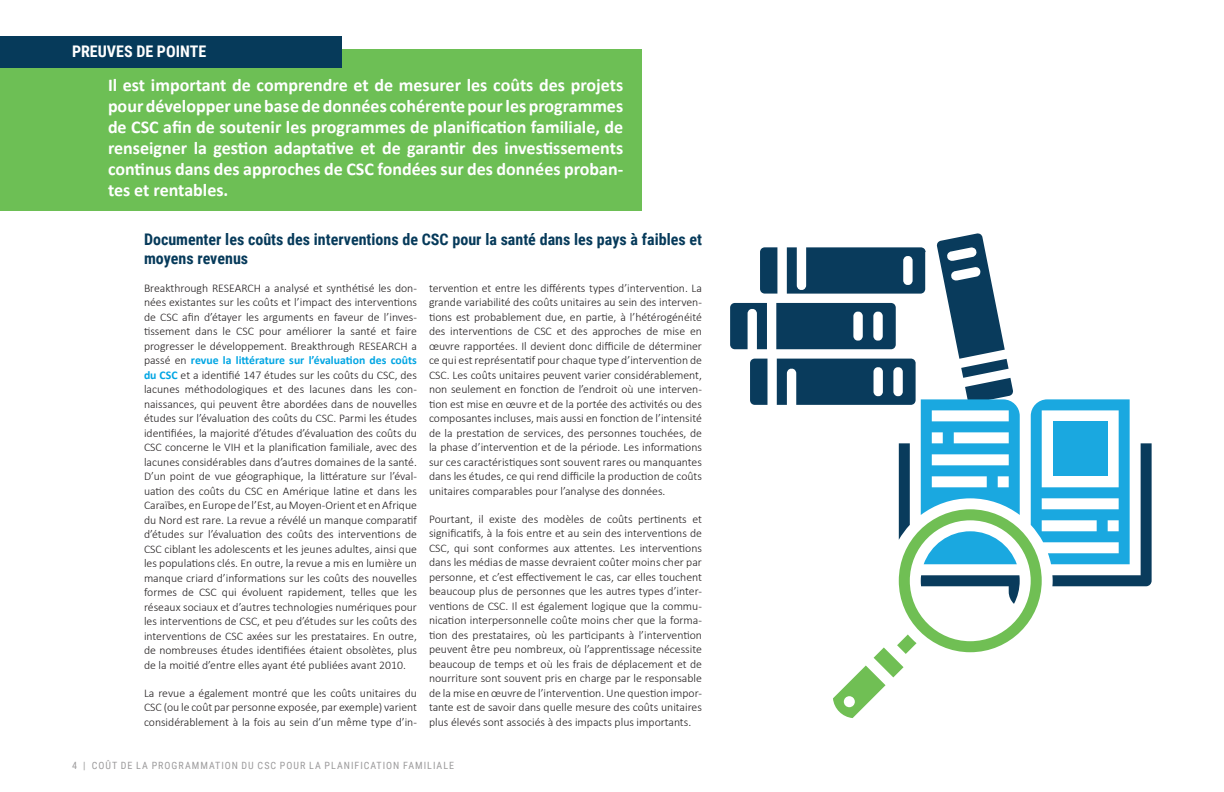
<style>
.page{position:relative;width:1224px;height:792px;background:#fff}
.page>*{position:absolute;margin:0;border:0;box-sizing:border-box;transform-origin:0 0}
.Deck_Para{font:700 18px/21px "Calibri";color:#fff;text-align:justify}
.Heading_2{font:700 16px/19px "Roboto Condensed";color:#063a5a}
.RunningHeadings_Left{font:700 16px "Roboto Condensed";color:#fff}
.t1{font:300 11.8px/14.5px "Calibri";color:#231f20;text-align:justify}
.t2{font:10px "Roboto Condensed";letter-spacing:.1em;color:#9c9b9c}
.s1{font-weight:700;color:#00a5e3}
</style>
<div class="page">
<div style="left:0;top:49px;width:641px;height:162px;background:#6dbf55"></div>
<svg style="left:730px;top:233px;width:283px;height:172px;fill:#114161"></svg>
<svg style="left:833px;top:399px;width:319px;height:319px"></svg>
<div style="left:0;top:36px;width:341px;height:32px;background:#063a5a"></div>
<p class="RunningHeadings_Left" style="left:72px;top:41px;width:136px">PREUVES DE POINTE</p>
<p class="Deck_Para" style="left:108px;top:74px;width:517px">Il est important de comprendre et de mesurer les coûts des projets pour développer une base de données cohérente pour les programmes de CSC afin de soutenir les programmes de planification familiale, de renseigner la gestion adaptative et de garantir des investissements continus dans des approches de CSC fondées sur des données proban&shy;tes et rentables.</p>
<p class="Heading_2" style="left:144px;top:229px;width:560px">Documenter les coûts des interventions de CSC pour la santé dans les pays à faibles et moyens revenus</p>
<p class="t1" style="left:144px;top:280px;width:275px">Breakthrough RESEARCH a analysé et synthétisé les don&shy;nées existantes sur les coûts et l’impact des interventions de CSC afin d’étayer les arguments en faveur de l’inves&shy;tissement dans le CSC pour améliorer la santé et faire progresser le développement. Breakthrough RESEARCH a passé en <span class="s1">revue la littérature sur l’évaluation des coûts du CSC</span> et a identifié 147 études sur les coûts du CSC, des lacunes méthodologiques et des lacunes dans les con&shy;naissances, qui peuvent être abordées dans de nouvelles études sur l’évaluation des coûts du CSC. Parmi les études identifiées, la majorité d’études d’évaluation des coûts du CSC concerne le VIH et la planification familiale, avec des lacunes considérables dans d’autres domaines de la santé.<br>D’un point de vue géographique, la littérature sur l’éval&shy;uation des coûts du CSC en Amérique latine et dans les Caraïbes, en Europe de l’Est, au Moyen-Orient et en Afrique du Nord est rare. La revue a révélé un manque comparatif d’études sur l’évaluation des coûts des interventions de CSC ciblant les adolescents et les jeunes adultes, ainsi que les populations clés. En outre, la revue a mis en lumière un manque criard d’informations sur les coûts des nouvelles formes de CSC qui évoluent rapidement, telles que les réseaux sociaux et d’autres technologies numériques pour les interventions de CSC, et peu d’études sur les coûts des interventions de CSC axées sur les prestataires. En outre, de nombreuses études identifiées étaient obsolètes, plus de la moitié d’entre elles ayant été publiées avant 2010.</p>
<p class="t1" style="left:144px;top:685px;width:275px">La revue a également montré que les coûts unitaires du CSC (ou le coût par personne exposée, par exemple) varient considérablement à la fois au sein d’un même type d’in-</p>
<p class="t1" style="left:429px;top:280px;width:275px">tervention et entre les différents types d’intervention. La grande variabilité des coûts unitaires au sein des interven&shy;tions est probablement due, en partie, à l’hétérogénéité des interventions de CSC et des approches de mise en œuvre rapportées. Il devient donc difficile de déterminer ce qui est représentatif pour chaque type d’intervention de CSC. Les coûts unitaires peuvent varier considérablement, non seulement en fonction de l’endroit où une interven&shy;tion est mise en œuvre et de la portée des activités ou des composantes incluses, mais aussi en fonction de l’intensité de la prestation de services, des personnes touchées, de la phase d’intervention et de la période. Les informations sur ces caractéristiques sont souvent rares ou manquantes dans les études, ce qui rend difficile la production de coûts unitaires comparables pour l’analyse des données.</p>
<p class="t1" style="left:429px;top:511px;width:275px">Pourtant, il existe des modèles de coûts pertinents et significatifs, à la fois entre et au sein des interventions de CSC, qui sont conformes aux attentes. Les interventions dans les médias de masse devraient coûter moins cher par personne, et c’est effectivement le cas, car elles touchent beaucoup plus de personnes que les autres types d’inter&shy;ventions de CSC. Il est également logique que la commu&shy;nication interpersonnelle coûte moins cher que la forma&shy;tion des prestataires, où les participants à l’intervention peuvent être peu nombreux, où l’apprentissage nécessite beaucoup de temps et où les frais de déplacement et de nourriture sont souvent pris en charge par le responsable de la mise en œuvre de l’intervention. Une question impor&shy;tante est de savoir dans quelle mesure des coûts unitaires plus élevés sont associés à des impacts plus importants.</p>
<p class="t2" style="left:72px;top:758px;width:384px">4 | COÛT DE LA PROGRAMMATION DU CSC POUR LA PLANIFICATION FAMILIALE</p>
</div>
